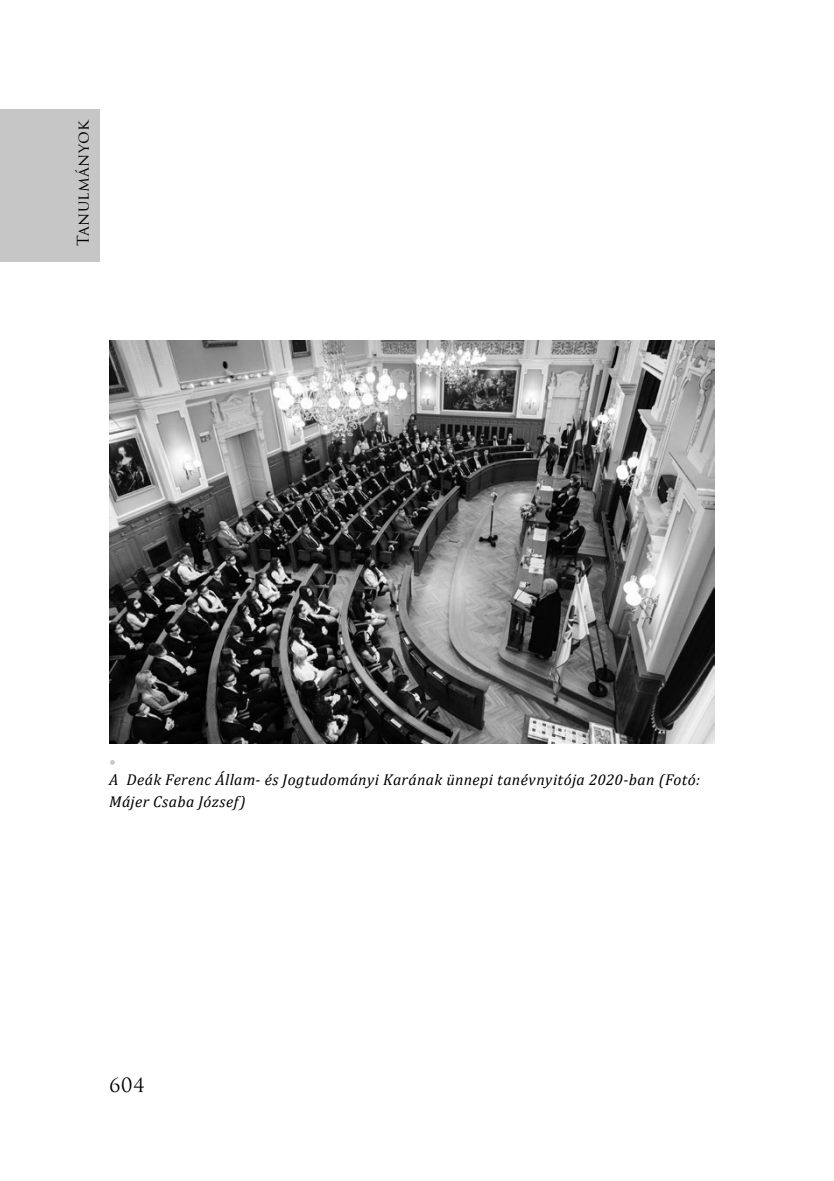
<style>
.page{position:relative;width:834px;height:1181px;background:#fff}
.page>*{position:absolute;margin:0;border:0;box-sizing:border-box;transform-origin:0 0}
.t1{font:19.25px "Trajan Pro 3";color:#000}
.t2{font:italic 15.75px/21.9px "Cambria";letter-spacing:.025em;color:#000}
.t3{font:15.75px "Trajan Pro 3";letter-spacing:.025em;color:#000}
.t4{font:15.75px "Cambria";color:#c6c6c6}
</style>
<div class="page">
<div style="left:0;top:109px;width:99px;height:153px;background:#c6c6c6"></div>
<img style="left:109px;top:340px;width:605px;height:404px">
<p class="t3" style="left:72px;top:246px;width:129px;rotate:-90deg">Tanulmányok</p>
<p class="t4" style="left:109px;top:752px;width:8px">•</p>
<p class="t2" style="left:109px;top:768px;width:592px">A Deák Ferenc Állam- és Jogtudományi Karának ünnepi tanévnyitója 2020-ban (Fotó:<br>Májer Csaba József)</p>
<p class="t1" style="left:109px;top:1071px;width:37px">604</p>
</div>
